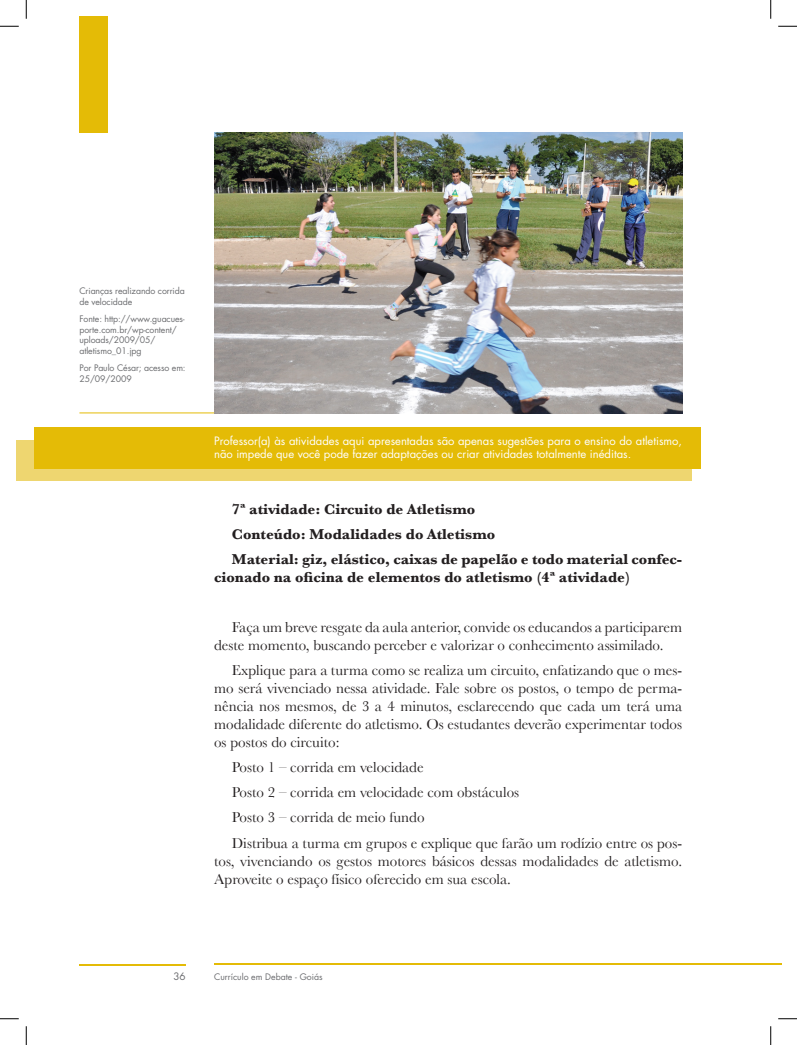
<style>
.page{position:relative;width:797px;height:1045px;background:#fff}
.page>*{position:absolute;margin:0;border:0;box-sizing:border-box;transform-origin:0 0}
.t1{font:15px/18px "Baskerville";color:#231f20}
.t2{font:700 15px/25.1px "Baskerville";color:#231f20}
.t3{font:11.25px/13.5px "Futura Std";color:#fff}
.t4{font:10px "Futura Std";color:#6c6d70}
.t5{font:8.75px/10.5px "Futura";letter-spacing:-.01em;color:#6c6d70}
.t6{font:8.75px "Futura Std";color:#6c6d70}
</style>
<div class="page">
<hr style="left:214px;top:963px;width:556px;height:2px;background:#e4bb06">
<hr style="left:79px;top:963px;width:107px;height:2px;background:#e4bb06">
<div style="left:79px;top:16px;width:29px;height:117px;background:#e4bb06"></div>
<svg style="left:770px;top:963px;width:11px;height:2px"></svg>
<div style="left:16px;top:440px;width:675px;height:40px;background:#eed670"></div>
<div style="left:35px;top:427px;width:666px;height:42px;background:#e4bb06"></div>
<img style="left:214px;top:133px;width:468px;height:281px">
<hr style="left:79px;top:412px;width:135px;height:1px;background:#e4bb06">
<svg style="left:0;top:25px;width:19px;height:2px"></svg>
<svg style="left:778px;top:25px;width:19px;height:2px"></svg>
<svg style="left:0;top:1018px;width:19px;height:1px"></svg>
<svg style="left:778px;top:1018px;width:19px;height:1px"></svg>
<svg style="left:25px;top:0;width:2px;height:19px"></svg>
<svg style="left:25px;top:1026px;width:2px;height:19px"></svg>
<svg style="left:770px;top:0;width:1px;height:19px"></svg>
<svg style="left:770px;top:1026px;width:1px;height:19px"></svg>
<p class="t5" style="left:79px;top:286px;width:107px">Crianças realizando corrida de velocidade</p>
<p class="t5" style="left:79px;top:314px;width:107px">Fonte: http://www.guacues&shy;porte.com.br/wp-content/ uploads/2009/05/ atletismo_01.jpg</p>
<p class="t5" style="left:79px;top:363px;width:108px">Por Paulo César; acesso em:<br>25/09/2009</p>
<p class="t3" style="left:214px;top:434px;width:469px">Professor(a) às atividades aqui apresentadas são apenas sugestões para o ensino do atletismo, não impede que você pode fazer adaptações ou criar atividades totalmente inéditas.</p>
<p class="t2" style="left:232px;top:496px;width:451px">7ª atividade: Circuito de Atletismo<br>Conteúdo: Modalidades do Atletismo<br>Material: giz, elástico, caixas de papelão e todo material confec-</p>
<p class="t2" style="left:214px;top:564px;width:417px">cionado na oficina de elementos do atletismo (4ª atividade)</p>
<p class="t1" style="left:214px;top:618px;width:469px;text-indent:18px">Faça um breve resgate da aula anterior, convide os educandos a participarem deste momento, buscando perceber e valorizar o conhecimento assimilado.</p>
<p class="t1" style="left:214px;top:661px;width:469px;text-align:justify;text-indent:18px">Explique para a turma como se realiza um circuito, enfatizando que o mes&shy;mo será vivenciado nessa atividade. Fale sobre os postos, o tempo de perma&shy;nência nos mesmos, de 3 a 4 minutos, esclarecendo que cada um terá uma modalidade diferente do atletismo. Os estudantes deverão experimentar todos os postos do circuito:</p>
<p class="t1" style="left:232px;top:754px;width:452px;line-height:25.1px">Posto 1 – corrida em velocidade<br>Posto 2 – corrida em velocidade com obstáculos<br>Posto 3 – corrida de meio fundo<br>Distribua a turma em grupos e explique que farão um rodízio entre os pos-</p>
<p class="t1" style="left:214px;top:851px;width:469px">tos, vivenciando os gestos motores básicos dessas modalidades de atletismo.<br>Aproveite o espaço físico oferecido em sua escola.</p>
<p class="t4" style="left:173px;top:970px;width:14px">36</p>
<p class="t6" style="left:214px;top:971px;width:110px">Currículo em Debate - Goiás</p>
</div>
